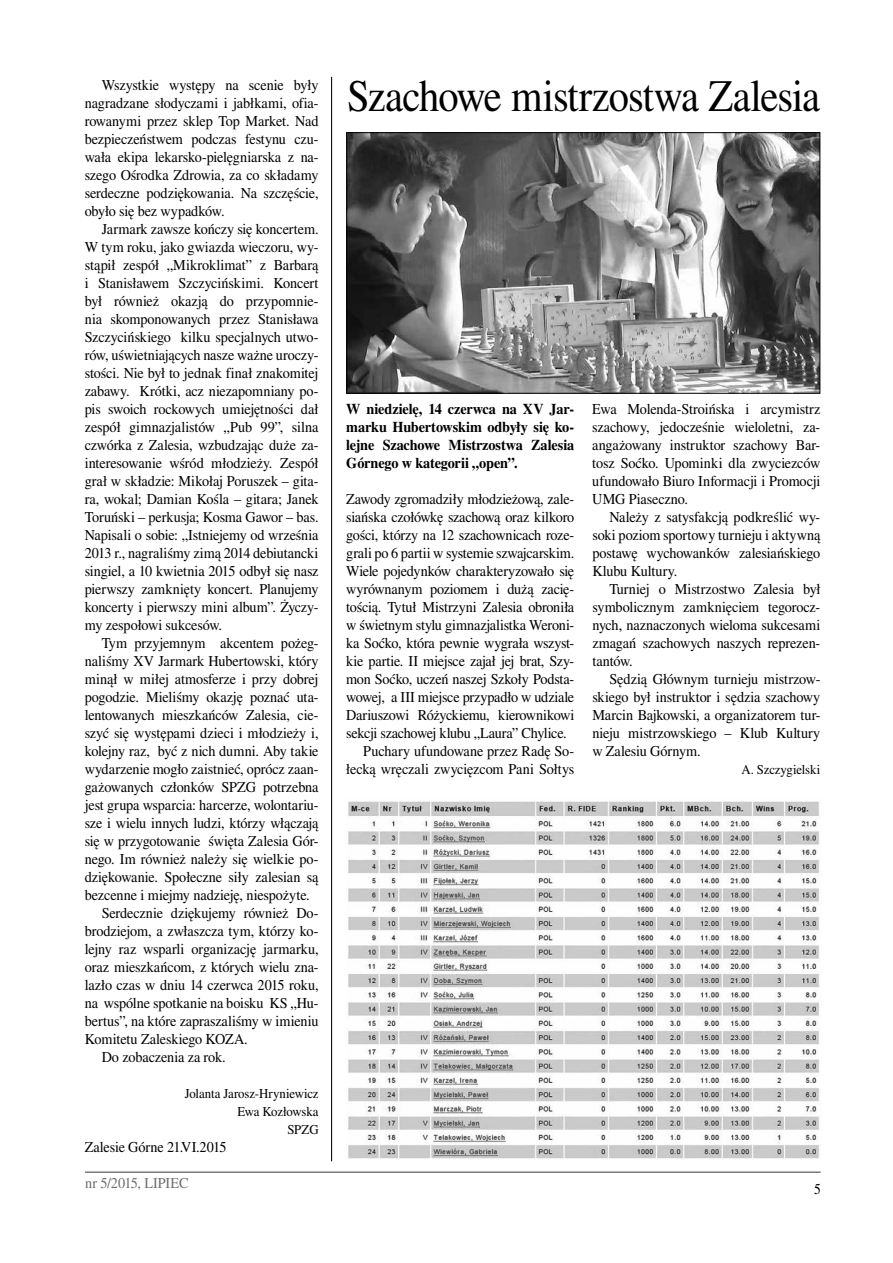
<style>
.page{position:relative;width:893px;height:1263px;background:#fff}
.page>*{position:absolute;margin:0;border:0;box-sizing:border-box;transform-origin:0 0}
.t1{font:45px "Times CE Medium";letter-spacing:-.025em;color:#000;scale:.9 1}
.t2{font:15px/18px "Times CE Medium";letter-spacing:-.01em;color:#000;text-align:justify;scale:.95 1}
.t3{font:15px/18px "Times CE Bold";letter-spacing:-.01em;color:#000;text-align:justify;scale:.95 1}
.t4{font:15px "Times CE Medium";letter-spacing:-.005em;color:#6d6e71;scale:.95 1}
.t5{font:15px "Times CE Medium";letter-spacing:-.01em;color:#000;scale:.9 1}
.t6{font:13.5px/18px "Times CE Medium";letter-spacing:-.015em;color:#000;text-align:right;scale:.95 1}
</style>
<div class="page">
<hr style="left:85px;top:1171px;width:736px;height:2px;background:#58595b">
<img style="left:348px;top:134px;width:470px;height:258px">
<div style="left:346px;top:132px;width:474px;height:262px;border:1px solid #000"></div>
<img style="left:348px;top:801px;width:472px;height:358px">
<hr style="left:331px;top:77px;width:1px;height:1084px;background:#000">
<p class="t2" style="left:85px;top:76px;width:248px;text-indent:17px">Wszystkie występy na scenie były nagradzane słodyczami i jabłkami, ofia&shy;rowanymi przez sklep Top Market. Nad bezpieczeństwem podczas festynu czu&shy;wała ekipa lekarsko-pielęgniarska z na&shy;szego Ośrodka Zdrowia, za co składamy serdeczne podziękowania. Na szczęście, obyło się bez wypadków.</p>
<p class="t2" style="left:85px;top:220px;width:248px;text-indent:17px">Jarmark zawsze kończy się koncertem.<br>W tym roku, jako gwiazda wieczoru, wy&shy;stąpił zespół „Mikroklimat” z Barbarą i Stanisławem Szczycińskimi. Koncert był również okazją do przypomnie&shy;nia skomponowanych przez Stanisława Szczycińskiego kilku specjalnych utwo&shy;rów, uświetniających nasze ważne uroczy&shy;stości. Nie był to jednak finał znakomitej zabawy. Krótki, acz niezapomniany po&shy;pis swoich rockowych umiejętności dał zespół gimnazjalistów „Pub 99”, silna czwórka z Zalesia, wzbudzając duże za&shy;interesowanie wśród młodzieży. Zespół grał w składzie: Mikołaj Poruszek – gita&shy;ra, wokal; Damian Kośla – gitara; Janek Toruński – perkusja; Kosma Gawor – bas.<br>Napisali o sobie: „Istniejemy od września 2013 r., nagraliśmy zimą 2014 debiutancki singiel, a 10 kwietnia 2015 odbył się nasz pierwszy zamknięty koncert. Planujemy koncerty i pierwszy mini album”. Życzy&shy;my zespołowi sukcesów.</p>
<p class="t2" style="left:102px;top:634px;width:230px">Tym przyjemnym akcentem pożeg-</p>
<p class="t2" style="left:85px;top:652px;width:248px">naliśmy XV Jarmark Hubertowski, który</p>
<p class="t2" style="left:85px;top:670px;width:248px">minął w miłej atmosferze i przy dobrej</p>
<p class="t2" style="left:85px;top:688px;width:248px">pogodzie. Mieliśmy okazję poznać uta-</p>
<p class="t2" style="left:85px;top:706px;width:248px">lentowanych mieszkańców Zalesia, cie-</p>
<p class="t2" style="left:85px;top:724px;width:248px">szyć się występami dzieci i młodzieży i,</p>
<p class="t2" style="left:85px;top:742px;width:248px">kolejny raz, być z nich dumni. Aby takie</p>
<p class="t2" style="left:85px;top:760px;width:248px">wydarzenie mogło zaistnieć, oprócz zaan-</p>
<p class="t2" style="left:85px;top:778px;width:248px">gażowanych członków SPZG potrzebna</p>
<p class="t2" style="left:85px;top:796px;width:248px">jest grupa wsparcia: harcerze, wolontariu-</p>
<p class="t2" style="left:85px;top:814px;width:248px">sze i wielu innych ludzi, którzy włączają</p>
<p class="t2" style="left:85px;top:832px;width:248px">się w przygotowanie święta Zalesia Gór-</p>
<p class="t2" style="left:85px;top:850px;width:248px">nego. Im również należy się wielkie po-</p>
<p class="t2" style="left:85px;top:868px;width:248px">dziękowanie. Społeczne siły zalesian są</p>
<p class="t2" style="left:85px;top:886px;width:238px">bezcenne i miejmy nadzieję, niespożyte.</p>
<p class="t2" style="left:102px;top:904px;width:230px">Serdecznie dziękujemy również Do-</p>
<p class="t2" style="left:85px;top:922px;width:248px">brodziejom, a zwłaszcza tym, którzy ko-</p>
<p class="t2" style="left:85px;top:940px;width:248px">lejny raz wsparli organizację jarmarku,</p>
<p class="t2" style="left:85px;top:958px;width:248px">oraz mieszkańcom, z których wielu zna-</p>
<p class="t2" style="left:85px;top:976px;width:248px">lazło czas w dniu 14 czerwca 2015 roku,</p>
<p class="t2" style="left:85px;top:994px;width:248px">na wspólne spotkanie na boisku KS „Hu-</p>
<p class="t2" style="left:85px;top:1012px;width:248px">bertus”, na które zapraszaliśmy w imieniu</p>
<p class="t2" style="left:85px;top:1030px;width:173px">Komitetu Zaleskiego KOZA.</p>
<p class="t2" style="left:102px;top:1048px;width:132px">Do zobaczenia za rok.</p>
<p class="t6" style="left:185px;top:1084px;width:142px">Jolanta Jarosz-Hryniewicz<br>Ewa Kozłowska<br>SPZG</p>
<p class="t2" style="left:85px;top:1138px;width:151px">Zalesie Górne 21.VI.2015</p>
<h1 class="t1" style="left:347px;top:70px;width:527px">Szachowe mistrzostwa Zalesia</h1>
<p class="t3" style="left:346px;top:400px;width:242px">W niedzielę, 14 czerwca na XV Jar&shy;marku Hubertowskim odbyły się ko&shy;lejne Szachowe Mistrzostwa Zalesia Górnego w kategorii „open”.</p>
<p class="t2" style="left:346px;top:490px;width:242px">Zawody zgromadziły młodzieżową, zale-</p>
<p class="t2" style="left:346px;top:508px;width:242px">siańska czołówkę szachową oraz kilkoro</p>
<p class="t2" style="left:346px;top:526px;width:242px">gości, którzy na 12 szachownicach roze-</p>
<p class="t2" style="left:346px;top:544px;width:242px">grali po 6 partii w systemie szwajcarskim.</p>
<p class="t2" style="left:346px;top:562px;width:242px">Wiele pojedynków charakteryzowało się</p>
<p class="t2" style="left:346px;top:580px;width:242px">wyrównanym poziomem i dużą zacię-</p>
<p class="t2" style="left:346px;top:598px;width:242px">tością. Tytuł Mistrzyni Zalesia obroniła</p>
<p class="t2" style="left:346px;top:616px;width:242px">w świetnym stylu gimnazjalistka Weroni-</p>
<p class="t2" style="left:346px;top:634px;width:242px">ka Soćko, która pewnie wygrała wszyst-</p>
<p class="t2" style="left:346px;top:652px;width:242px">kie partie. II miejsce zajał jej brat, Szy-</p>
<p class="t2" style="left:346px;top:670px;width:242px">mon Soćko, uczeń naszej Szkoły Podsta-</p>
<p class="t2" style="left:346px;top:688px;width:242px">wowej, a III miejsce przypadło w udziale</p>
<p class="t2" style="left:346px;top:706px;width:242px">Dariuszowi Różyckiemu, kierownikowi</p>
<p class="t2" style="left:346px;top:724px;width:234px">sekcji szachowej klubu „Laura” Chylice.</p>
<p class="t2" style="left:363px;top:742px;width:224px">Puchary ufundowane przez Radę So-</p>
<p class="t2" style="left:346px;top:760px;width:242px">łecką wręczali zwycięzcom Pani Sołtys</p>
<p class="t2" style="left:592px;top:400px;width:242px">Ewa Molenda-Stroińska i arcymistrz szachowy, jedocześnie wieloletni, za&shy;angażowany instruktor szachowy Bar&shy;tosz Soćko. Upominki dla zwyciezców ufundowało Biuro Informacji i Promocji UMG Piaseczno.</p>
<p class="t2" style="left:592px;top:508px;width:242px;text-indent:17px">Należy z satysfakcją podkreślić wy&shy;soki poziom sportowy turnieju i aktywną postawę wychowanków zalesiańskiego Klubu Kultury.</p>
<p class="t2" style="left:592px;top:580px;width:242px;text-indent:17px">Turniej o Mistrzostwo Zalesia był symbolicznym zamknięciem tegorocz&shy;nych, naznaczonych wieloma sukcesami zmagań szachowych naszych reprezen&shy;tantów.</p>
<p class="t2" style="left:592px;top:670px;width:242px;text-indent:17px">Sędzią Głównym turnieju mistrzow&shy;skiego był instruktor i sędzia szachowy Marcin Bajkowski, a organizatorem tur&shy;nieju mistrzowskiego – Klub Kultury w Zalesiu Górnym.</p>
<p class="t6" style="left:742px;top:760px;width:84px">A. Szczygielski</p>
<p class="t4" style="left:85px;top:1174px;width:111px">nr 5/2015, LIPIEC</p>
<p class="t5" style="left:814px;top:1180px;width:9px">5</p>
</div>
